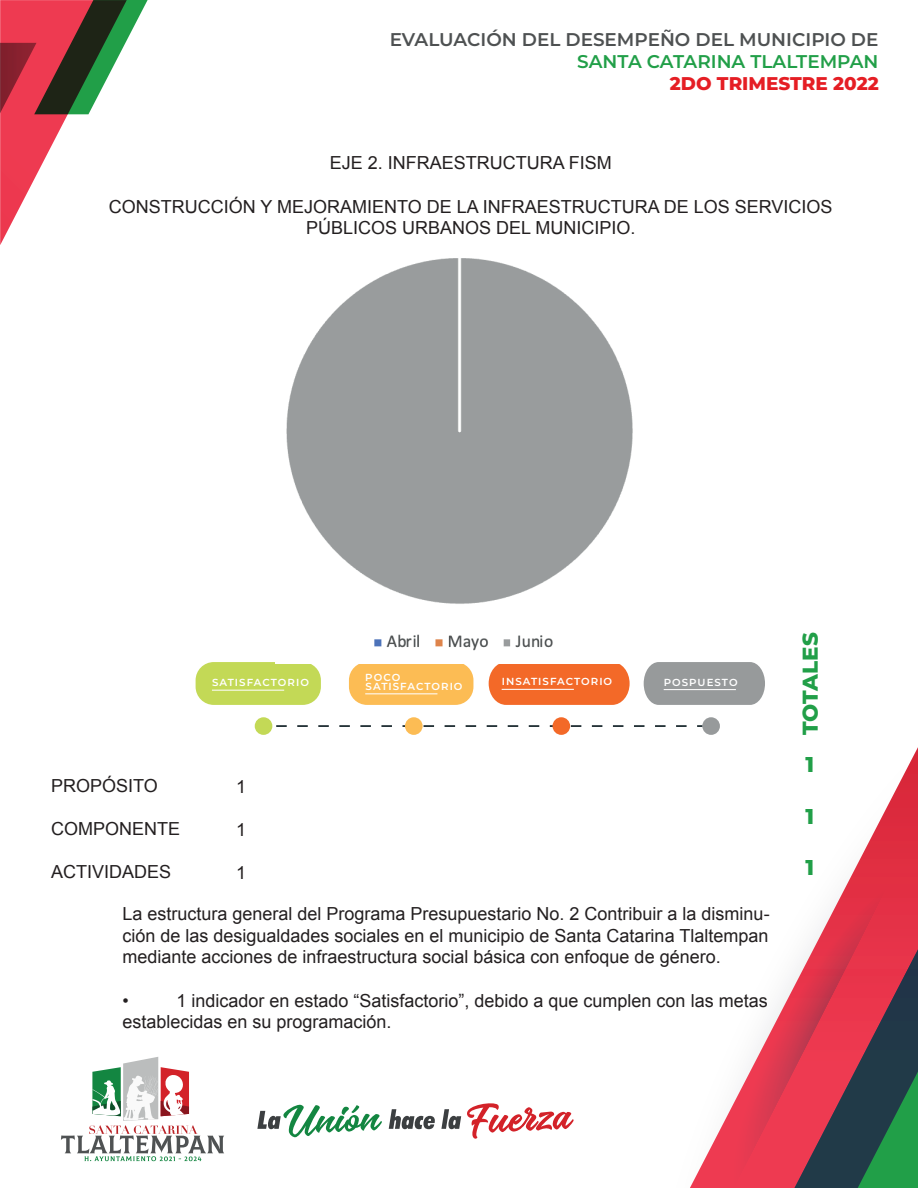
<style>
.page{position:relative;width:918px;height:1188px;background:#fff}
.page>*{position:absolute;margin:0;border:0;box-sizing:border-box;transform-origin:0 0}
.t1{font:800 21.45px "Montserrat";letter-spacing:-.01em;color:#219f48}
.t2{font:600 18.45px "Montserrat";color:#4e5152}
.t3{font:600 18.45px "Montserrat";color:#219f48}
.t4{font:800 18.45px "Montserrat";color:#e51e24}
.t5{font:18px/21.6px "Arial";color:#231f20;text-align:center}
.t6{font:600 10.2px/9.6px "Montserrat";letter-spacing:.1em;color:#fff}
</style>
<div class="page">
<svg style="left:0;top:0;width:148px;height:245px"></svg>
<svg style="left:690px;top:729px;width:228px;height:459px"></svg>
<svg style="left:61px;top:1057px;width:163px;height:104px"></svg>
<svg style="left:257px;top:1104px;width:125px;height:33px"></svg>
<svg style="left:467px;top:1103px;width:107px;height:36px"></svg>
<svg style="left:389px;top:1109px;width:46px;height:20px"></svg>
<svg style="left:441px;top:1109px;width:20px;height:20px"></svg>
<svg style="left:195px;top:662px;width:126px;height:43px"></svg>
<div style="left:196px;top:662px;width:125px;height:43px;background:#c3d956;border-radius:18px"></div>
<hr style="left:212px;top:690px;width:72px;height:1px;background:#fff">
<svg style="left:348px;top:664px;width:126px;height:41px"></svg>
<div style="left:349px;top:662px;width:124px;height:43px;background:#fcbc54;border-radius:18px"></div>
<hr style="left:365px;top:693px;width:72px;height:1px;background:#fff">
<svg style="left:488px;top:664px;width:142px;height:41px;background:#f37134"></svg>
<hr style="left:502px;top:689px;width:72px;height:1px;background:#fff">
<svg style="left:643px;top:662px;width:122px;height:43px;background:#9da0a1"></svg>
<hr style="left:664px;top:689px;width:72px;height:1px;background:#fff">
<svg style="left:276px;top:725px;width:426px;height:2px"></svg>
<div style="left:255px;top:717px;width:17px;height:18px;background:#c3d956;border-radius:50%"></div>
<div style="left:405px;top:717px;width:18px;height:18px;background:#fcbc54;border-radius:50%"></div>
<div style="left:553px;top:717px;width:17px;height:18px;background:#f36928;border-radius:50%"></div>
<div style="left:702px;top:717px;width:18px;height:18px;background:#979a9b;border-radius:50%"></div>
<img style="left:276px;top:258px;width:357px;height:405px">
<p class="t2" style="left:390px;top:26px;width:490px">EVALUACIÓN DEL DESEMPEÑO DEL MUNICIPIO DE</p>
<p class="t3" style="left:577px;top:48px;width:303px">SANTA CATARINA TLALTEMPAN</p>
<p class="t4" style="left:670px;top:70px;width:210px">2DO TRIMESTRE 2022</p>
<p class="t5" style="left:330px;top:153px;width:284px">EJE 2. INFRAESTRUCTURA FISM</p>
<p class="t5" style="left:109px;top:196px;width:725px">CONSTRUCCIÓN Y MEJORAMIENTO DE LA INFRAESTRUCTURA DE LOS SERVICIOS<br>PÚBLICOS URBANOS DEL MUNICIPIO.</p>
<p class="t6" style="left:212px;top:677px;width:98px">SATISFACTORIO</p>
<p class="t6" style="left:365px;top:672px;width:99px">POCO<br>SATISFACTORIO</p>
<p class="t6" style="left:502px;top:676px;width:112px">INSATISFACTORIO</p>
<p class="t6" style="left:664px;top:677px;width:75px">POSPUESTO</p>
<p class="t5" style="left:51px;top:775px;width:108px">PROPÓSITO</p>
<p class="t5" style="left:51px;top:818px;width:131px">COMPONENTE</p>
<p class="t5" style="left:51px;top:861px;width:122px">ACTIVIDADES</p>
<p class="t5" style="left:236px;top:776px;width:12px">1</p>
<p class="t5" style="left:236px;top:819px;width:12px">1</p>
<p class="t5" style="left:236px;top:862px;width:12px">1</p>
<p class="t5" style="left:122px;top:903px;width:649px;text-align:justify">La estructura general del Programa Presupuestario No. 2 Contribuir a la disminu&shy;ción de las desigualdades sociales en el municipio de Santa Catarina Tlaltempan mediante acciones de infraestructura social básica con enfoque de género.</p>
<p class="t5" style="left:122px;top:990px;width:8px">•</p>
<p class="t5" style="left:122px;top:990px;width:647px;text-align:left;text-indent:54px">1 indicador en estado “Satisfactorio”, debido a que cumplen con las metas establecidas en su programación.</p>
<p class="t1" style="left:794px;top:735px;width:104px;rotate:-90deg">TOTALES</p>
<p class="t1" style="left:805px;top:749px;width:10px">1</p>
<p class="t1" style="left:805px;top:800px;width:10px">1</p>
<p class="t1" style="left:805px;top:852px;width:10px">1</p>
</div>
